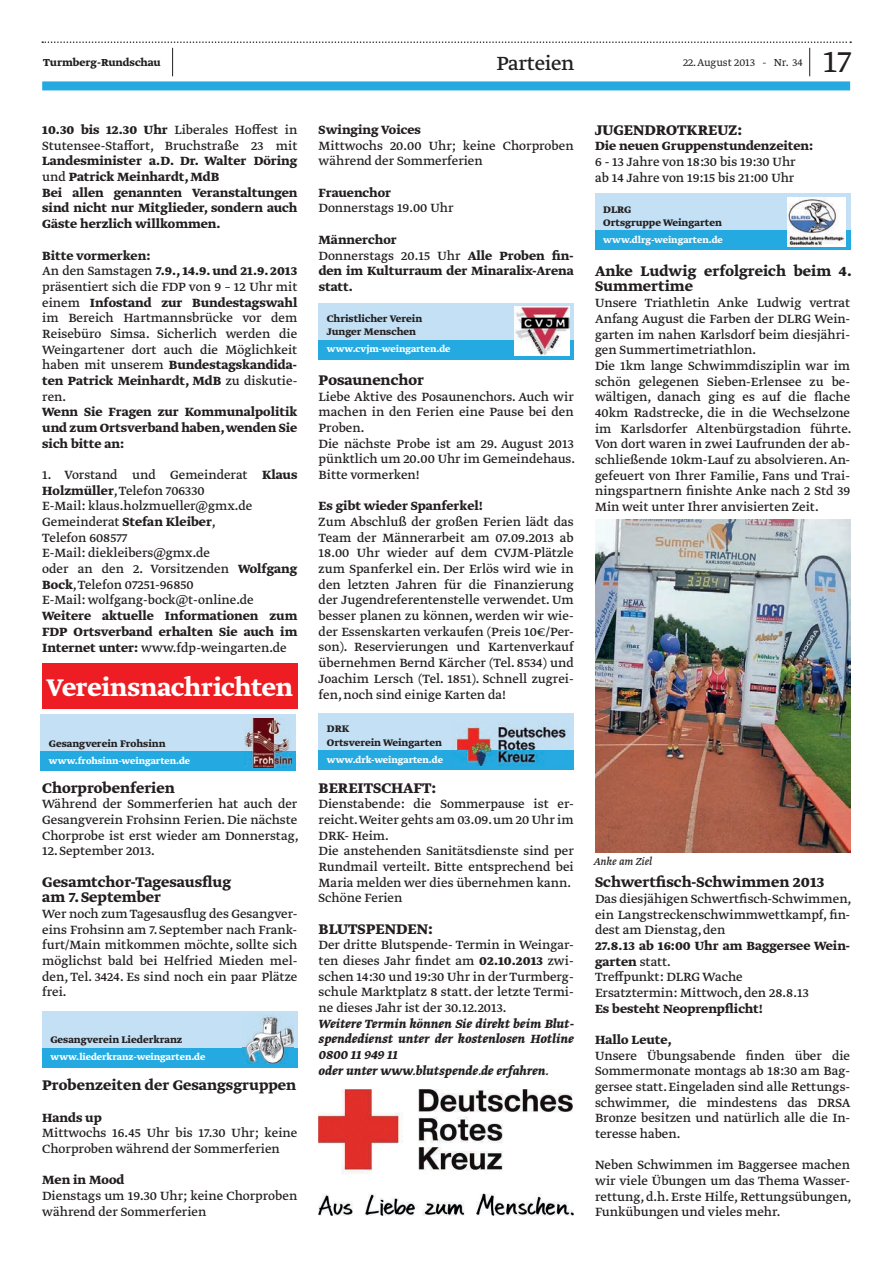
<style>
.page{position:relative;width:893px;height:1263px;background:#fff}
.page>*{position:absolute;margin:0;border:0;box-sizing:border-box;transform-origin:0 0}
.t1{font:300 36px "Greta Text Std";color:#231f20}
.t2{font:28.5px "Greta Text Std Bold Min";letter-spacing:-.01em;color:#fff}
.t3{font:22.5px "Greta Text Std";letter-spacing:-.015em;color:#231f20}
.t4{font:16.5px/15.6px "Greta Text Std Bold Min";color:#231f20}
.t5{font:14.1px/15.8px "Greta Text Std";color:#231f20}
.t6{font:700 14.1px/15.8px "Greta Text Std";color:#231f20}
.t7{font:italic 700 14.1px/15.8px "Greta Text Std";color:#231f20}
.t8{font:300 12px "Greta Text Std";color:#231f20}
.t9{font:700 12px "Greta Text Std";color:#231f20}
.t10{font:italic 12px "Greta Text Std";color:#231f20}
.t11{font:700 11.25px/13.5px "Greta Text Std";color:#231f20}
.t12{font:700 10.5px "Greta Text Std";color:#fff}
.s1{font-weight:700}
.s2{font-weight:400}
</style>
<div class="page">
<div style="left:42px;top:81px;width:808px;height:9px;background:#24aae1"></div>
<svg style="left:42px;top:41px;width:809px;height:35px"></svg>
<div style="left:42px;top:663px;width:256px;height:45px;background:#ee1d23"></div>
<div style="left:41px;top:714px;width:255px;height:57px;background:#c3e0f4"></div>
<div style="left:41px;top:751px;width:255px;height:20px;background:#24aae1"></div>
<img style="left:245px;top:718px;width:47px;height:49px">
<div style="left:42px;top:1010px;width:255px;height:57px;background:#c3e0f4"></div>
<div style="left:42px;top:1047px;width:255px;height:20px;background:#24aae1"></div>
<img style="left:242px;top:1016px;width:51px;height:48px">
<div style="left:319px;top:303px;width:255px;height:57px;background:#c3e0f4"></div>
<div style="left:319px;top:340px;width:255px;height:20px;background:#24aae1"></div>
<img style="left:514px;top:307px;width:55px;height:48px">
<div style="left:319px;top:713px;width:255px;height:57px;background:#c3e0f4"></div>
<div style="left:319px;top:750px;width:255px;height:20px;background:#24aae1"></div>
<img style="left:456px;top:723px;width:111px;height:43px">
<img style="left:319px;top:1089px;width:255px;height:126px">
<div style="left:595px;top:193px;width:255px;height:57px;background:#c3e0f4"></div>
<div style="left:595px;top:230px;width:255px;height:20px;background:#24aae1"></div>
<img style="left:788px;top:198px;width:58px;height:48px">
<img style="left:595px;top:519px;width:255px;height:334px">
<p class="t9" style="left:43px;top:56px;width:119px">Turmberg-Rundschau</p>
<h3 class="t3" style="left:496px;top:54px;width:80px">Parteien</h3>
<h1 class="t1" style="left:823px;top:41px;width:29px">17</h1>
<p class="t8" style="left:683px;top:56px;width:121px">22. August 2013 - Nr. 34</p>
<p class="t5" style="left:42px;top:123px;width:257px"><span class="s1">10.30 bis 12.30 Uhr</span> Liberales Hoffest in<br>Stutensee-Staffort, Bruchstraße 23 mit</p>
<p class="t6" style="left:42px;top:154px;width:257px">Landesminister a.D. Dr. Walter Döring <span class="s2">und</span> Patrick Meinhardt, MdB<br>Bei allen genannten Veranstaltungen sind nicht nur Mitglieder, sondern auch Gäste herzlich willkommen.</p>
<p class="t5" style="left:42px;top:248px;width:257px"><span class="s1">Bitte vormerken:<br></span>An den Samstagen <span class="s1">7.9., 14.9. und 21.9. 2013 </span>präsentiert sich die FDP von 9 – 12 Uhr mit einem <span class="s1">Infostand zur Bundestagswahl </span>im Bereich Hartmannsbrü cke vor dem Reisebü ro Simsa. Sicherlich werden die Weingartener dort auch die Möglichkeit haben mit unserem <span class="s1">Bundestagskandida&shy;ten Patrick Meinhardt, MdB</span> zu diskutie&shy;ren.</p>
<p class="t6" style="left:42px;top:405px;width:257px;text-align:justify">Wenn Sie Fragen zur Kommunalpolitik und zum Ortsverband haben, wenden Sie sich bitte an:</p>
<p class="t5" style="left:42px;top:468px;width:257px">1. Vorstand und Gemeinderat <span class="s1">Klaus<br>Holzmü ller</span>, Telefon 706330<br>E-Mail: klaus.holzmueller@gmx.de<br>Gemeinderat <span class="s1">Stefan Kleiber</span>,<br>Telefon 608577<br>E-Mail: diekleibers@gmx.de<br>oder an den 2. Vorsitzenden <span class="s1">Wolfgang<br>Bock</span>, Telefon 07251-96850<br>E-Mail: wolfgang-bock@t-online.de</p>
<p class="t6" style="left:42px;top:609px;width:257px;text-align:justify">Weitere aktuelle Informationen zum FDP Ortsverband erhalten Sie auch im Internet unter: <span class="s2">www.fdp-weingarten.de</span></p>
<h2 class="t2" style="left:47px;top:676px;width:248px">Vereinsnachrichten</h2>
<p class="t11" style="left:49px;top:737px;width:118px">Gesangverein Frohsinn</p>
<p class="t12" style="left:49px;top:754px;width:143px">www.frohsinn-weingarten.de</p>
<p class="t4" style="left:42px;top:781px;width:134px">Chorprobenferien</p>
<p class="t5" style="left:42px;top:797px;width:258px;text-align:justify">Während der Sommerferien hat auch der Gesangverein Frohsinn Ferien. Die nächste Chorprobe ist erst wieder am Donnerstag,</p>
<p class="t5" style="left:42px;top:844px;width:114px">12. September 2013.</p>
<p class="t4" style="left:42px;top:875px;width:191px">Gesamtchor-Tagesausflug am 7. September</p>
<p class="t5" style="left:42px;top:906px;width:257px;text-align:justify">Wer noch zum Tagesausflug des Gesangver&shy;eins Frohsinn am 7. September nach Frank&shy;furt/Main mitkommen möchte, sollte sich möglichst bald bei Helfried Mieden mel&shy;den, Tel. 3424. Es sind noch ein paar Plätze frei.</p>
<p class="t11" style="left:50px;top:1034px;width:133px">Gesangverein Liederkranz</p>
<p class="t12" style="left:50px;top:1051px;width:156px">www.liederkranz-weingarten.de</p>
<p class="t4" style="left:42px;top:1078px;width:256px">Probenzeiten der Gesangsgruppen</p>
<p class="t6" style="left:42px;top:1110px;width:61px">Hands up</p>
<p class="t5" style="left:42px;top:1126px;width:257px">Mittwochs 16.45 Uhr bis 17.30 Uhr; keine<br>Chorproben während der Sommerferien</p>
<p class="t6" style="left:42px;top:1173px;width:84px">Men in Mood</p>
<p class="t5" style="left:42px;top:1189px;width:257px">Dienstags um 19.30 Uhr; keine Chorproben während der Sommerferien</p>
<p class="t6" style="left:319px;top:123px;width:104px">Swinging Voices</p>
<p class="t5" style="left:319px;top:138px;width:257px">Mittwochs 20.00 Uhr; keine Chorproben während der Sommerferien</p>
<p class="t6" style="left:319px;top:185px;width:74px">Frauenchor</p>
<p class="t5" style="left:319px;top:201px;width:136px">Donnerstags 19.00 Uhr</p>
<p class="t6" style="left:319px;top:232px;width:257px">Männerchor<br><span class="s2">Donnerstags 20.15 Uhr</span> Alle Proben fin&shy;den im Kulturraum der Minaralix-Arena statt.</p>
<p class="t11" style="left:327px;top:312px;width:97px">Christlicher Verein<br>Junger Menschen</p>
<p class="t12" style="left:327px;top:343px;width:125px">www.cvjm-weingarten.de</p>
<p class="t4" style="left:319px;top:373px;width:107px">Posaunenchor</p>
<p class="t5" style="left:319px;top:389px;width:258px">Liebe Aktive des Posaunenchors. Auch wir machen in den Ferien eine Pause bei den<br>Proben.<br>Die nächste Probe ist am 29. August 2013 pü nktlich um 20.00 Uhr im Gemeindehaus.<br>Bitte vormerken!</p>
<p class="t6" style="left:319px;top:499px;width:166px">Es gibt wieder Spanferkel!</p>
<p class="t5" style="left:319px;top:515px;width:257px;text-align:justify">Zum Abschluß der großen Ferien lädt das Team der Männerarbeit am 07.09.2013 ab 18.00 Uhr wieder auf dem CVJM-Plätzle zum Spanferkel ein. Der Erlös wird wie in den letzten Jahren fü r die Finanzierung der Jugendreferentenstelle verwendet. Um besser planen zu können, werden wir wie&shy;der Essenskarten verkaufen (Preis 10€/Per&shy;son). Reservierungen und Kartenverkauf ü bernehmen Bernd Kärcher (Tel. 8534) und Joachim Lersch (Tel. 1851). Schnell zugrei&shy;fen, noch sind einige Karten da!</p>
<p class="t11" style="left:327px;top:723px;width:116px">DRK<br>Ortsverein Weingarten</p>
<p class="t12" style="left:327px;top:753px;width:118px">www.drk-weingarten.de</p>
<p class="t4" style="left:319px;top:781px;width:119px">BEREITSCHAFT:</p>
<p class="t5" style="left:319px;top:797px;width:257px">Dienstabende: die Sommerpause ist er&shy;reicht.Weiter gehts am 03.09. um 20 Uhr im<br>DRK- Heim.<br>Die anstehenden Sanitätsdienste sind per<br>Rundmail verteilt. Bitte entsprechend bei<br>Maria melden wer dies ü bernehmen kann.<br>Schöne Ferien</p>
<p class="t4" style="left:319px;top:922px;width:116px">BLUTSPENDEN:</p>
<p class="t5" style="left:319px;top:938px;width:257px;text-align:justify">Der dritte Blutspende- Termin in Weingar&shy;ten dieses Jahr findet am <span class="s1">02.10.2013</span> zwi&shy;schen 14:30 und 19:30 Uhr in der Turmberg&shy;schule Marktplatz 8 statt. der letzte Termi&shy;ne dieses Jahr ist der 30.12.2013.</p>
<p class="t7" style="left:319px;top:1016px;width:257px">Weitere Termin können Sie direkt beim Blut&shy;spendedienst unter der kostenlosen Hotline 0800 11 949 11<br>oder unter www.blutspende.de erfahren.</p>
<p class="t4" style="left:595px;top:123px;width:149px">JUGENDROTKREUZ:</p>
<p class="t6" style="left:595px;top:139px;width:220px">Die neuen Gruppenstundenzeiten:</p>
<p class="t5" style="left:595px;top:155px;width:202px">6 - 13 Jahre von 18:30 bis 19:30 Uhr ab 14 Jahre von 19:15 bis 21:00 Uhr</p>
<p class="t11" style="left:603px;top:203px;width:120px">DLRG<br>Ortsgruppe Weingarten</p>
<p class="t12" style="left:603px;top:234px;width:121px">www.dlrg-weingarten.de</p>
<p class="t4" style="left:595px;top:264px;width:258px">Anke Ludwig erfolgreich beim 4.<br>Summertime</p>
<p class="t5" style="left:595px;top:296px;width:258px">Unsere Triathletin Anke Ludwig vertrat Anfang August die Farben der DLRG Wein&shy;garten im nahen Karlsdorf beim diesjähri&shy;gen Summertimetriathlon.<br>Die 1km lange Schwimmdisziplin war im schön gelegenen Sieben-Erlensee zu be&shy;wältigen, danach ging es auf die flache 40km Radstrecke, die in die Wechselzone im Karlsdorfer Altenbü rgstadion fü hrte.<br>Von dort waren in zwei Laufrunden der ab&shy;schließende 10km-Lauf zu absolvieren. An&shy;gefeuert von Ihrer Familie, Fans und Trai&shy;ningspartnern finishte Anke nach 2 Std 39<br>Min weit unter Ihrer anvisierten Zeit.</p>
<p class="t10" style="left:594px;top:854px;width:60px">Anke am Ziel</p>
<p class="t4" style="left:595px;top:875px;width:231px">Schwertfisch-Schwimmen 2013</p>
<p class="t5" style="left:595px;top:891px;width:258px;text-align:justify">Das diesjähigen Schwertfisch-Schwimmen, ein Langstreckenschwimmwettkampf, fin&shy;dest am Dienstag, den</p>
<p class="t5" style="left:595px;top:938px;width:257px"><span class="s1">27.8.13 ab 16:00 Uhr am Baggersee Wein&shy;garten</span> statt.<br>Treffpunkt: DLRG Wache<br>Ersatztermin: Mittwoch, den 28.8.13</p>
<p class="t6" style="left:595px;top:1001px;width:170px">Es besteht Neoprenpflicht!</p>
<p class="t6" style="left:595px;top:1032px;width:79px">Hallo Leute,</p>
<p class="t5" style="left:595px;top:1048px;width:257px;text-align:justify">Unsere Übungsabende finden ü ber die Sommermonate montags ab 18:30 am Bag&shy;gersee statt. Eingeladen sind alle Rettungs&shy;schwimmer, die mindestens das DRSA Bronze besitzen und natü rlich alle die In&shy;teresse haben.</p>
<p class="t5" style="left:595px;top:1158px;width:258px;text-align:justify">Neben Schwimmen im Baggersee machen wir viele Übungen um das Thema Wasser&shy;rettung, d.h. Erste Hilfe, Rettungsü bungen, Funkü bungen und vieles mehr.</p>
</div>
